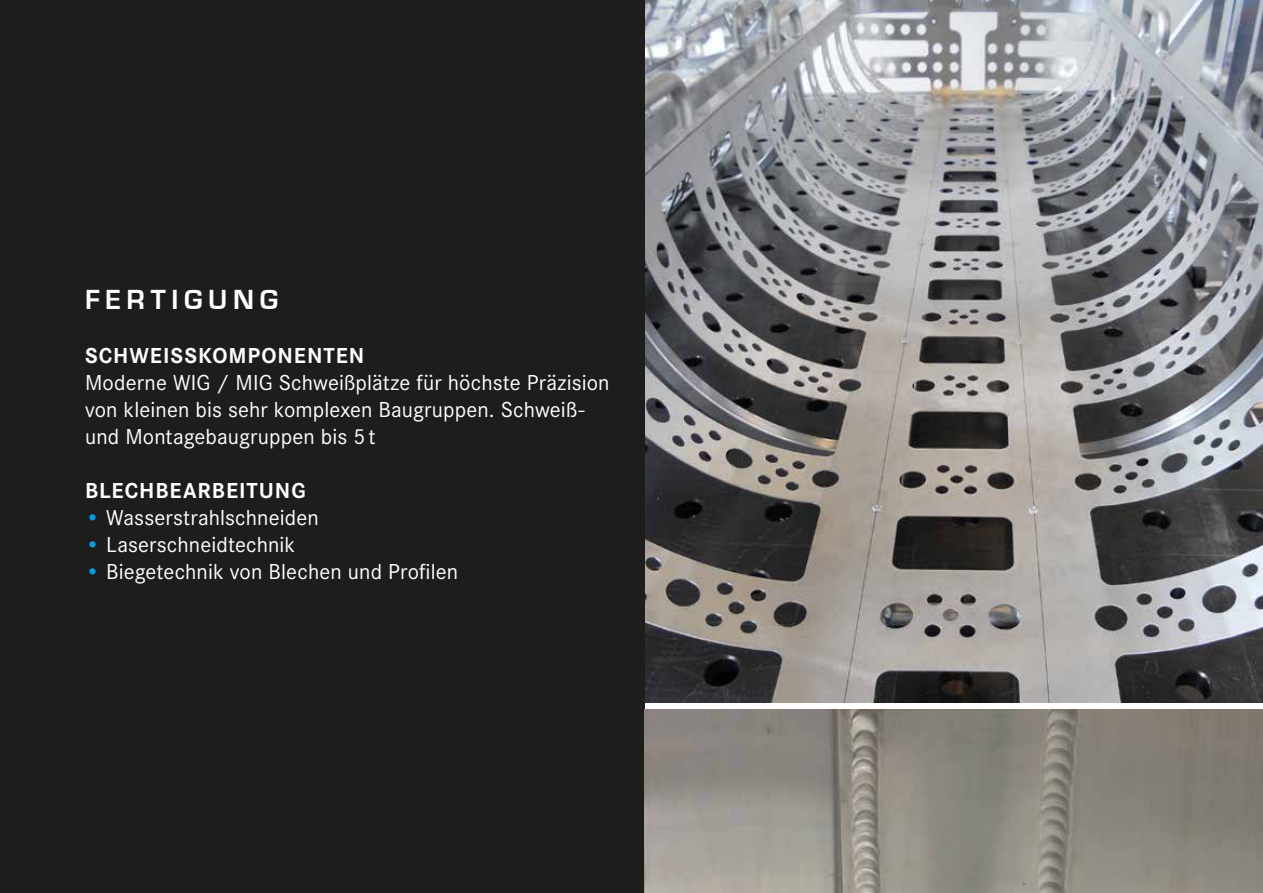
<style>
.page{position:relative;width:1263px;height:893px;background:#fff}
.page>*{position:absolute;margin:0;border:0;box-sizing:border-box;transform-origin:0 0}
.t1{font:700 28.5px "Eurostile";letter-spacing:.2em;color:#fff}
.t2{font:22.5px/27px "Corporate S";letter-spacing:.005em;color:#fff}
.t3{font:700 22.5px "Corporate S";letter-spacing:.04em;color:#fff}
.s1{color:#009fe3}
</style>
<div class="page">
<img style="left:645px;top:0;width:618px;height:702px">
<div style="left:0;top:0;width:645px;height:893px;background:#1d1d1b"></div>
<img style="left:645px;top:709px;width:618px;height:184px">
<p class="t1" style="left:85px;top:284px;width:195px">FERTIGUNG</p>
<p class="t3" style="left:85px;top:343px;width:281px">SCHWEISSKOMPONENTEN</p>
<p class="t2" style="left:85px;top:370px;width:526px">Moderne WIG / MIG Schweißplätze für höchste Präzision von kleinen bis sehr komplexen Baugruppen. Schweiß&shy;und Montagebaugruppen bis 5 t</p>
<p class="t3" style="left:85px;top:478px;width:222px">BLECHBEARBEITUNG</p>
<p class="t2" style="left:85px;top:505px;width:235px"><span class="s1">•</span> Wasserstrahlschneiden</p>
<p class="t2" style="left:85px;top:532px;width:212px"><span class="s1">•</span> Laserschneidtechnik</p>
<p class="t2" style="left:85px;top:559px;width:375px"><span class="s1">•</span> Biegetechnik von Blechen und Profilen</p>
</div>
